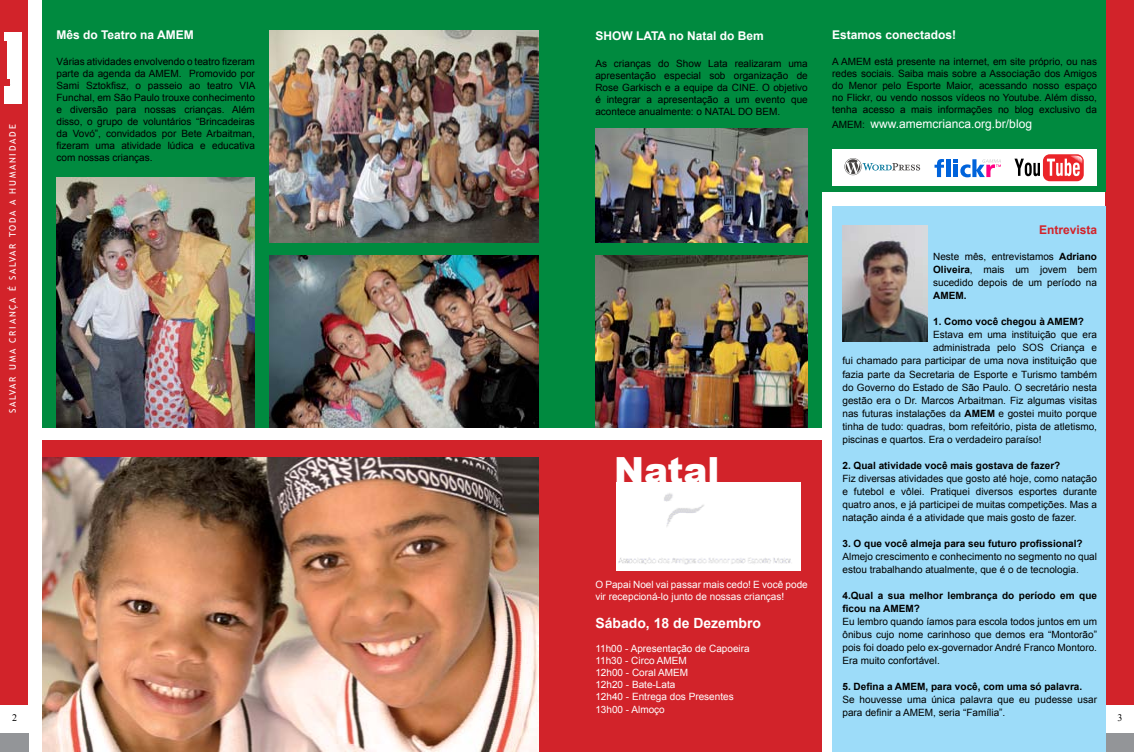
<style>
.page{position:relative;width:1134px;height:752px;background:#fff}
.page>*{position:absolute;margin:0;border:0;box-sizing:border-box;transform-origin:0 0}
.t1{font:900 36px "Arial";color:#fff}
.t2{font:700 14px "Arial";color:#fff}
.t3{font:700 12px "Arial";color:#fff}
.t4{font:12px "Arial";color:#fff}
.t5{font:700 12px "Arial";color:#d2232a}
.t6{font:10px/12px "Arial";color:#000;text-align:justify}
.t7{font:700 10px/13px "Arial";color:#000}
.t8{font:10px/12px "Arial";color:#fff}
.t9{font:10px "Times New Roman";color:#000}
.t10{font:9px "Trebuchet MS";letter-spacing:.2em;color:#fff}
.s1{font-size:10px;color:#000}
.s2{font-weight:700}
</style>
<div class="page">
<div style="left:0;top:0;width:28px;height:704px;background:#d2232a"></div>
<div style="left:0;top:732px;width:29px;height:19px;background:#939598"></div>
<div style="left:1105px;top:0;width:29px;height:704px;background:#d2232a"></div>
<div style="left:1106px;top:732px;width:28px;height:19px;background:#939598"></div>
<img style="left:4px;top:33px;width:18px;height:71px">
<div style="left:1px;top:79px;width:9px;height:7px;background:#d2232a"></div>
<hr style="left:3px;top:41px;width:4px;height:43px;background:#d2232a">
<div style="left:821px;top:0;width:284px;height:191px;background:#008a3f"></div>
<div style="left:42px;top:440px;width:779px;height:311px;background:#d2232a"></div>
<div style="left:42px;top:0;width:779px;height:427px;background:#008a3f"></div>
<div style="left:832px;top:206px;width:274px;height:545px;background:#9ddcf9"></div>
<img style="left:42px;top:457px;width:497px;height:294px">
<div style="left:616px;top:482px;width:184px;height:88px;background:#fff"></div>
<img style="left:269px;top:30px;width:270px;height:212px">
<img style="left:56px;top:177px;width:199px;height:250px">
<img style="left:269px;top:256px;width:270px;height:171px">
<img style="left:595px;top:129px;width:213px;height:113px">
<img style="left:595px;top:256px;width:213px;height:171px">
<div style="left:832px;top:149px;width:265px;height:36px;background:#fff"></div>
<svg style="left:934px;top:159px;width:10px;height:18px"></svg>
<hr style="left:946px;top:159px;width:4px;height:18px;background:#0063db">
<svg style="left:954px;top:159px;width:47px;height:18px"></svg>
<svg style="left:844px;top:158px;width:76px;height:17px"></svg>
<div style="left:1043px;top:154px;width:41px;height:27px;background:#eb2429;border-radius:7px"></div>
<svg style="left:1047px;top:155px;width:35px;height:21px"></svg>
<svg style="left:1014px;top:158px;width:26px;height:18px"></svg>
<img style="left:842px;top:225px;width:85px;height:116px">
<p class="t3" style="left:56px;top:26px;width:139px">Mês do Teatro na AMEM</p>
<p class="t6" style="left:56px;top:56px;width:200px">Várias atividades envolvendo o teatro fizeram parte da agenda da AMEM. Promovido por Sami Sztokfisz, o passeio ao teatro VIA Funchal, em São Paulo trouxe conhecimento e diversão para nossas crianças. Além disso, o grupo de voluntários “Brincadeiras da Vovó”, convidados por Bete Arbaitman, fizeram uma atividade lúdica e educativa com nossas crianças.</p>
<p class="t3" style="left:832px;top:27px;width:126px">Estamos conectados!</p>
<p class="t6" style="left:832px;top:56px;width:266px">A AMEM está presente na internet, em site próprio, ou nas redes sociais. Saiba mais sobre a Associação dos Amigos do Menor pelo Esporte Maior, acessando nosso espaço no Flickr, ou vendo nossos vídeos no Youtube. Além disso, tenha acesso a mais informações no blog exclusivo da</p>
<p class="t4" style="left:832px;top:115px;width:201px"><span class="s1">AMEM:</span> www.amemcrianca.org.br/blog</p>
<p class="t3" style="left:595px;top:28px;width:170px">SHOW LATA no Natal do Bem</p>
<p class="t6" style="left:595px;top:57px;width:214px">As crianças do Show Lata realizaram uma apresentação especial sob organização de Rose Garkisch e a equipe da CINE. O objetivo é integrar a apresentação a um evento que acontece anualmente: o NATAL DO BEM.</p>
<p class="t10" style="left:7px;top:413px;width:290px;rotate:-90deg">SALVAR UMA CRIANÇA É SALVAR TODA A HUMANIDADE</p>
<p class="t5" style="left:1039px;top:222px;width:60px">Entrevista</p>
<p class="t6" style="left:933px;top:250px;width:165px;line-height:13px">Neste mês, entrevistamos <span class="s2">Adriano Oliveira</span>, mais um jovem bem sucedido depois de um período na</p>
<p class="t7" style="left:933px;top:289px;width:35px">AMEM.</p>
<p class="t7" style="left:933px;top:315px;width:152px">1. Como você chegou à AMEM?</p>
<p class="t6" style="left:933px;top:329px;width:165px">Estava em uma instituição que era</p>
<p class="t6" style="left:933px;top:342px;width:165px">administrada pelo SOS Criança e</p>
<p class="t6" style="left:842px;top:355px;width:256px">fui chamado para participar de uma nova instituição que</p>
<p class="t6" style="left:842px;top:368px;width:256px">fazia parte da Secretaria de Esporte e Turismo também</p>
<p class="t6" style="left:842px;top:381px;width:256px">do Governo do Estado de São Paulo. O secretário nesta</p>
<p class="t6" style="left:842px;top:394px;width:256px">gestão era o Dr. Marcos Arbaitman. Fiz algumas visitas</p>
<p class="t6" style="left:842px;top:407px;width:256px">nas futuras instalações da <span class="s2">AMEM</span> e gostei muito porque</p>
<p class="t6" style="left:842px;top:420px;width:256px">tinha de tudo: quadras, bom refeitório, pista de atletismo,</p>
<p class="t6" style="left:842px;top:433px;width:200px">piscinas e quartos. Era o verdadeiro paraíso!</p>
<p class="t7" style="left:842px;top:458px;width:219px">2. Qual atividade você mais gostava de fazer?</p>
<p class="t6" style="left:842px;top:471px;width:256px;line-height:13px">Fiz diversas atividades que gosto até hoje, como natação e futebol e vôlei. Pratiquei diversos esportes durante quatro anos, e já participei de muitas competições. Mas a natação ainda é a atividade que mais gosto de fazer.</p>
<p class="t7" style="left:842px;top:536px;width:242px">3. O que você almeja para seu futuro profissional?</p>
<p class="t6" style="left:842px;top:549px;width:256px;line-height:13px">Almejo crescimento e conhecimento no segmento no qual estou trabalhando atualmente, que é o de tecnologia.</p>
<p class="t7" style="left:842px;top:588px;width:256px">4.Qual a sua melhor lembrança do período em que ficou na AMEM?</p>
<p class="t6" style="left:842px;top:614px;width:256px;line-height:13px">Eu lembro quando íamos para escola todos juntos em um ônibus cujo nome carinhoso que demos era “Montorão” pois foi doado pelo ex-governador André Franco Montoro.<br>Era muito confortável.</p>
<p class="t7" style="left:842px;top:679px;width:241px">5. Defina a AMEM, para você, com uma só palavra.</p>
<p class="t6" style="left:842px;top:692px;width:256px;line-height:13px">Se houvesse uma única palavra que eu pudesse usar para definir a AMEM, seria “Família”.</p>
<h1 class="t1" style="left:614px;top:444px;width:107px">Natal</h1>
<p class="t8" style="left:595px;top:578px;width:214px">O Papai Noel vai passar mais cedo! E você pode vir recepcioná-lo junto de nossas crianças!</p>
<h2 class="t2" style="left:595px;top:614px;width:167px">Sábado, 18 de Dezembro</h2>
<p class="t8" style="left:595px;top:642px;width:156px">11h00 - Apresentação de Capoeira<br>11h30 - Circo AMEM<br>12h00 - Coral AMEM<br>12h20 - Bate-Lata<br>12h40 - Entrega dos Presentes<br>13h00 - Almoço</p>
<p class="t9" style="left:12px;top:710px;width:7px">2</p>
<p class="t9" style="left:1117px;top:710px;width:6px">3</p>
</div>
